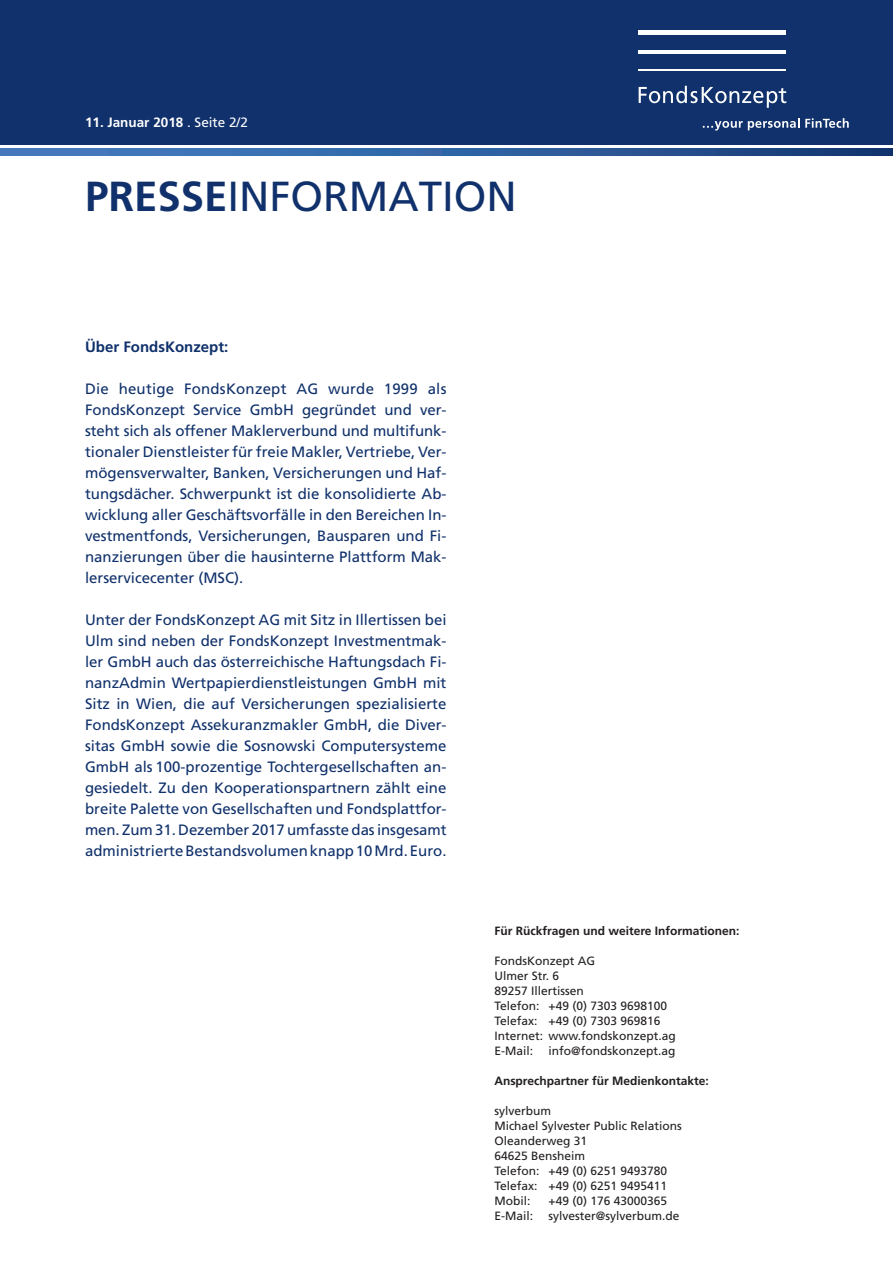
<style>
.page{position:relative;width:893px;height:1263px;background:#fff}
.page>*{position:absolute;margin:0;border:0;box-sizing:border-box;transform-origin:0 0}
.t1{font:42px "Frutiger";color:#10316b}
.t2{font:15px/21px "Frutiger";color:#10316b;text-align:justify}
.t3{font:700 15px "Frutiger";color:#10316b}
.t4{font:700 13.5px "Frutiger";color:#fff}
.t5{font:12px "Frutiger";color:#231f20}
.t6{font:700 12px "Frutiger";color:#231f20}
.s1{font-weight:400}
.s2{font-weight:700}
</style>
<div class="page">
<div style="left:0;top:0;width:893px;height:145px;background:#10316b"></div>
<svg style="left:0;top:149px;width:893px;height:6px;background:#305fa0"></svg>
<hr style="left:639px;top:31px;width:147px;height:4px;background:#fdfefe">
<hr style="left:639px;top:51px;width:147px;height:3px;background:#fdfefe">
<hr style="left:639px;top:69px;width:147px;height:2px;background:#fdfefe">
<svg style="left:639px;top:86px;width:147px;height:22px"></svg>
<svg style="left:703px;top:118px;width:96px;height:12px"></svg>
<svg style="left:805px;top:118px;width:44px;height:10px"></svg>
<p class="t4" style="left:85px;top:115px;width:164px">11. Januar 2018 <span class="s1">. Seite 2/2</span></p>
<p class="t1" style="left:85px;top:172px;width:433px"><span class="s2">PRESSE</span>INFORMATION</p>
<p class="t3" style="left:85px;top:338px;width:145px">Über FondsKonzept:</p>
<p class="t2" style="left:85px;top:378px;width:363px">Die heutige FondsKonzept AG wurde 1999 als FondsKonzept Service GmbH gegründet und ver&shy;steht sich als offener Maklerverbund und multifunk&shy;tionaler Dienstleister für freie Makler, Vertriebe, Ver&shy;mögensverwalter, Banken, Versicherungen und Haf&shy;tungsdächer. Schwerpunkt ist die konsolidierte Ab&shy;wicklung aller Geschäftsvorfälle in den Bereichen In&shy;vestmentfonds, Versicherungen, Bausparen und Fi&shy;nanzierungen über die hausinterne Plattform Mak&shy;lerservicecenter (MSC).</p>
<p class="t2" style="left:85px;top:609px;width:363px">Unter der FondsKonzept AG mit Sitz in Illertissen bei Ulm sind neben der FondsKonzept Investmentmak&shy;ler GmbH auch das österreichische Haftungsdach Fi&shy;nanzAdmin Wertpapierdienstleistungen GmbH mit Sitz in Wien, die auf Versicherungen spezialisierte FondsKonzept Assekuranzmakler GmbH, die Diver&shy;sitas GmbH sowie die Sosnowski Computersysteme GmbH als 100-prozentige Tochtergesellschaften an&shy;gesiedelt. Zu den Kooperationspartnern zählt eine breite Palette von Gesellschaften und Fondsplattfor&shy;men. Zum 31. Dezember 2017 umfasste das insgesamt administrierte Bestandsvolumen knapp 10 Mrd. Euro.</p>
<p class="t6" style="left:494px;top:923px;width:247px">Für Rückfragen und weitere Informationen:</p>
<p class="t5" style="left:494px;top:953px;width:102px">FondsKonzept AG</p>
<p class="t5" style="left:494px;top:968px;width:66px">Ulmer Str. 6</p>
<p class="t5" style="left:494px;top:983px;width:91px">89257 Illertissen</p>
<p class="t5" style="left:494px;top:998px;width:174px">Telefon: +49 (0) 7303 9698100</p>
<p class="t5" style="left:494px;top:1013px;width:168px">Telefax: +49 (0) 7303 969816</p>
<p class="t5" style="left:494px;top:1028px;width:183px">Internet: www.fondskonzept.ag</p>
<p class="t5" style="left:494px;top:1043px;width:40px">E-Mail:</p>
<p class="t5" style="left:549px;top:1043px;width:128px">info@fondskonzept.ag</p>
<p class="t6" style="left:494px;top:1073px;width:216px">Ansprechpartner für Medienkontakte:</p>
<p class="t5" style="left:494px;top:1103px;width:58px">sylverbum</p>
<p class="t5" style="left:494px;top:1118px;width:189px">Michael Sylvester Public Relations</p>
<p class="t5" style="left:494px;top:1133px;width:94px">Oleanderweg 31</p>
<p class="t5" style="left:494px;top:1148px;width:92px">64625 Bensheim</p>
<p class="t5" style="left:494px;top:1163px;width:174px">Telefon: +49 (0) 6251 9493780</p>
<p class="t5" style="left:494px;top:1178px;width:174px">Telefax: +49 (0) 6251 9495411</p>
<p class="t5" style="left:494px;top:1193px;width:37px">Mobil:</p>
<p class="t5" style="left:549px;top:1193px;width:120px">+49 (0) 176 43000365</p>
<p class="t5" style="left:494px;top:1208px;width:40px">E-Mail:</p>
<p class="t5" style="left:549px;top:1208px;width:132px">sylvester@sylverbum.de</p>
</div>
